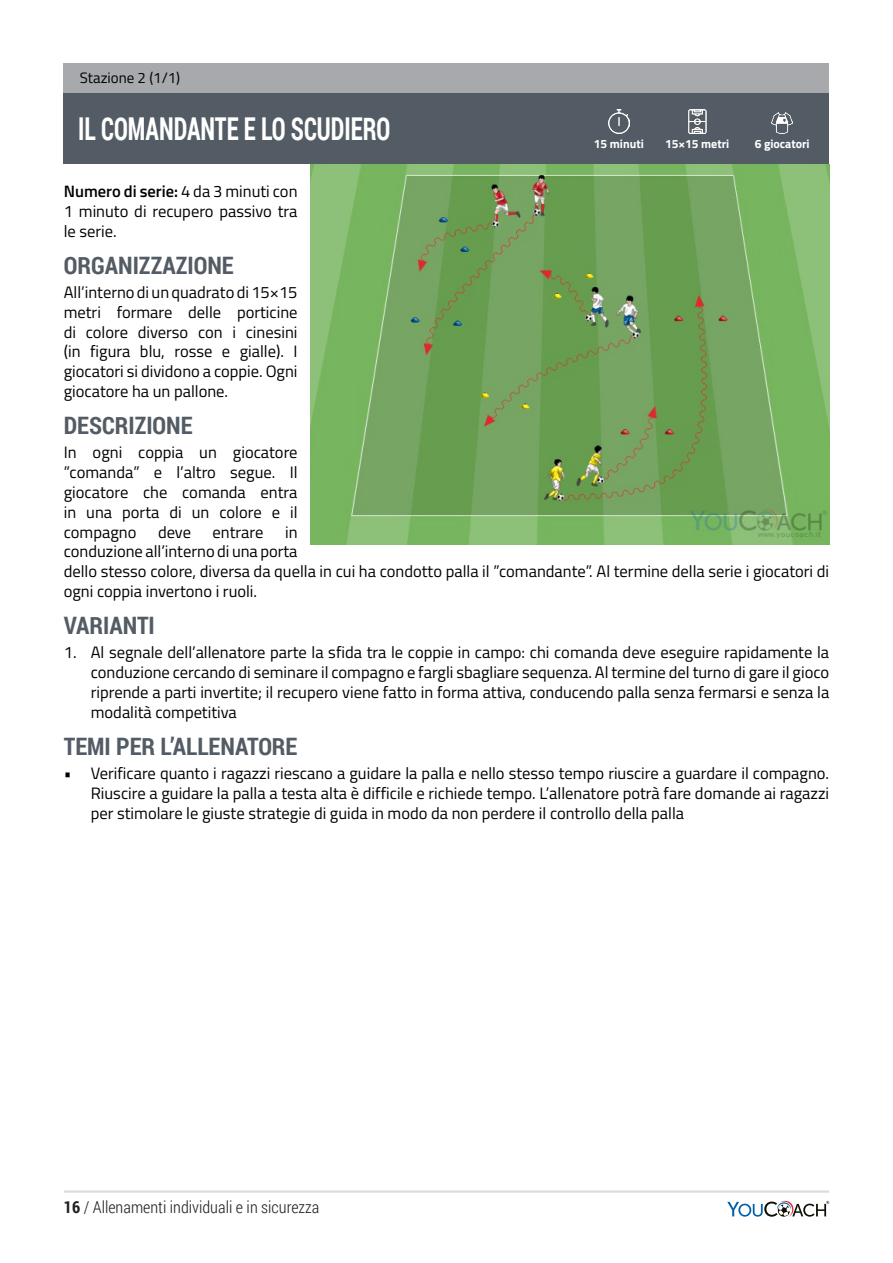
<style>
.page{position:relative;width:893px;height:1263px;background:#fff}
.page>*{position:absolute;margin:0;border:0;box-sizing:border-box;transform-origin:0 0}
.t1{font:700 31.5px "Roboto Condensed";color:#fff;scale:.77 1}
.t2{font:700 24px "Roboto Condensed";color:#535c65}
.t3{font:16.5px/19.8px "Titillium Web";color:#010100;text-align:justify}
.t4{font:300 16.5px "Roboto Condensed";color:#231f20}
.t5{font:15px "Titillium Web";color:#010100}
.t6{font:700 12px "Titillium Web";color:#fff}
.s1{font-weight:600}
.s2{font-weight:700}
</style>
<div class="page">
<hr style="left:64px;top:1190px;width:765px;height:3px;background:#dcdddf">
<svg style="left:727px;top:1201px;width:102px;height:16px"></svg>
<img style="left:310px;top:164px;width:519px;height:381px">
<div style="left:64px;top:93px;width:765px;height:71px;background:#535c65"></div>
<div style="left:64px;top:64px;width:765px;height:29px;background:#a8a9ad"></div>
<img style="left:608px;top:110px;width:21px;height:23px">
<img style="left:688px;top:110px;width:18px;height:23px">
<img style="left:771px;top:113px;width:21px;height:21px">
<p class="t5" style="left:80px;top:67px;width:102px">Stazione 2 (1/1)</p>
<p class="t1" style="left:78px;top:106px;width:407px">IL COMANDANTE E LO SCUDIERO</p>
<p class="t6" style="left:594px;top:135px;width:51px">15 minuti</p>
<p class="t6" style="left:665px;top:135px;width:66px">15×15 metri</p>
<p class="t6" style="left:755px;top:135px;width:57px">6 giocatori</p>
<p class="t3" style="left:64px;top:181px;width:235px"><span class="s1">Numero di serie:</span> 4 da 3 minuti con 1 minuto di recupero passivo tra le serie.</p>
<p class="t2" style="left:64px;top:249px;width:171px">ORGANIZZAZIONE</p>
<p class="t3" style="left:64px;top:282px;width:235px">All’interno di un quadrato di 15×15 metri formare delle porticine di colore diverso con i cinesini (in figura blu, rosse e gialle). I giocatori si dividono a coppie. Ogni giocatore ha un pallone.</p>
<p class="t2" style="left:64px;top:409px;width:130px">DESCRIZIONE</p>
<p class="t3" style="left:64px;top:442px;width:235px">In ogni coppia un giocatore ”comanda” e l’altro segue. Il giocatore che comanda entra in una porta di un colore e il compagno</p>
<p class="t3" style="left:158px;top:521px;width:35px">deve</p>
<p class="t3" style="left:213px;top:521px;width:52px">entrare</p>
<p class="t3" style="left:64px;top:521px;width:767px;text-align:left;text-indent:221px">in<br>conduzione all’interno di una porta<br>dello stesso colore, diversa da quella in cui ha condotto palla il ”comandante”. Al termine della serie i giocatori di ogni coppia invertono i ruoli.</p>
<p class="t2" style="left:64px;top:609px;width:93px">VARIANTI</p>
<p class="t3" style="left:91px;top:642px;width:740px;text-indent:-27px">1. Al segnale dell’allenatore parte la sfida tra le coppie in campo: chi comanda deve eseguire rapidamente la conduzione cercando di seminare il compagno e fargli sbagliare sequenza. Al termine del turno di gare il gioco riprende a parti invertite; il recupero viene fatto in forma attiva, conducendo palla senza fermarsi e senza la modalità competitiva</p>
<p class="t2" style="left:64px;top:730px;width:235px">TEMI PER L’ALLENATORE</p>
<p class="t3" style="left:91px;top:763px;width:740px;text-indent:-27px">• Verificare quanto i ragazzi riescano a guidare la palla e nello stesso tempo riuscire a guardare il compagno.<br>Riuscire a guidare la palla a testa alta è difficile e richiede tempo. L’allenatore potrà fare domande ai ragazzi per stimolare le giuste strategie di guida in modo da non perdere il controllo della palla</p>
<p class="t4" style="left:64px;top:1196px;width:257px"><span class="s2">16</span> / Allenamenti individuali e in sicurezza</p>
</div>
